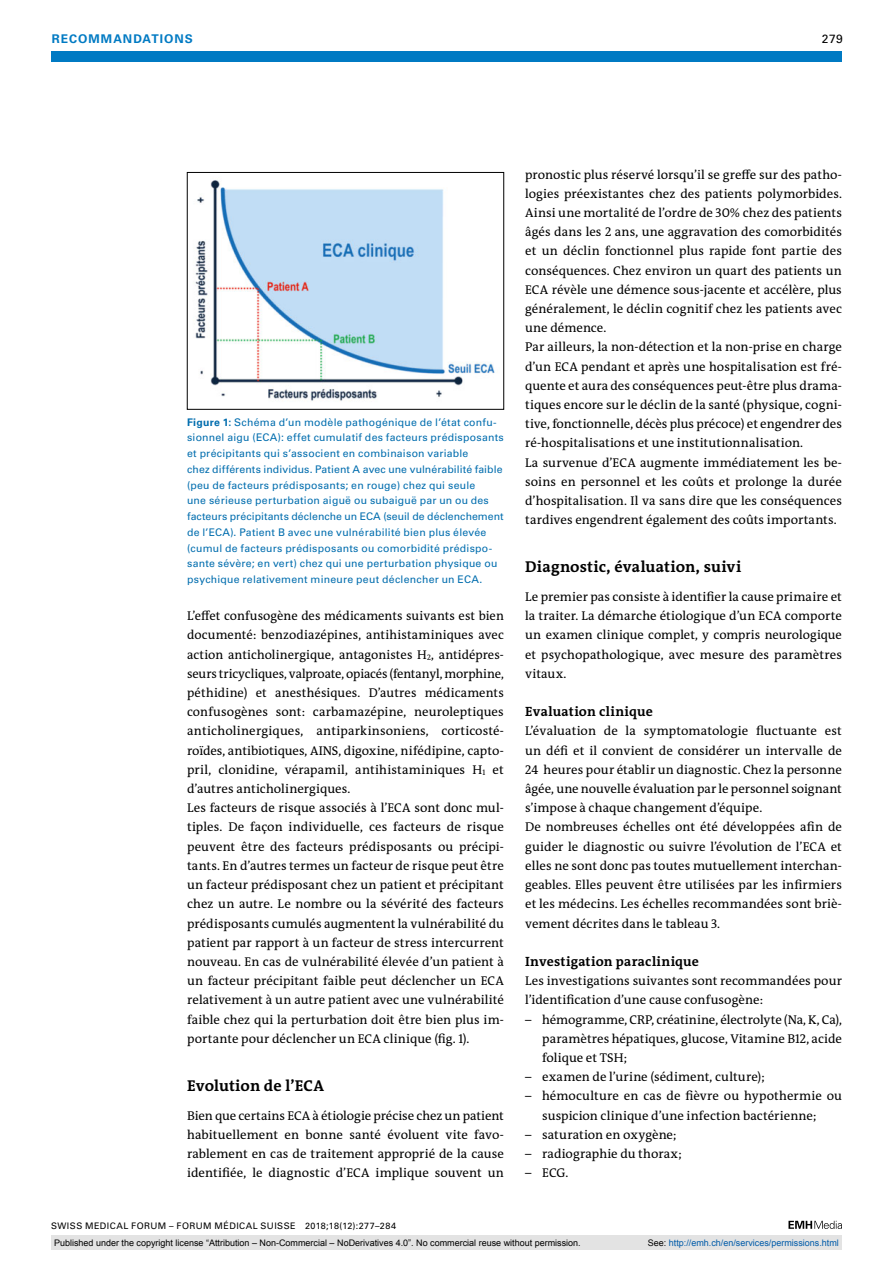
<style>
.page{position:relative;width:893px;height:1263px;background:#fff}
.page>*{position:absolute;margin:0;border:0;box-sizing:border-box;transform-origin:0 0}
.t1{font:700 15.75px "The Antiqua B W7";letter-spacing:.01em;color:#000}
.t2{font:700 13.5px "The Antiqua B W7";letter-spacing:.02em;color:#000}
.t3{font:12.75px/19.2px "The Antiqua B W5 Plain";letter-spacing:.005em;color:#000}
.t4{font:700 12px "Univers LT Std";letter-spacing:.085em;color:#007ac3}
.t5{font:12px "Univers LT Std";color:#000}
.t6{font:10.5px/15.8px "Univers LT Std";letter-spacing:.02em;color:#006dae}
.t7{font:9px "Arial";color:#000}
.t8{font:9px "Univers LT Std";letter-spacing:.05em;color:#000}
.t9{font:9px "Arial";color:#005ba9}
.s1{font-weight:700}
.s2{color:#000}
</style>
<div class="page">
<div style="left:51px;top:51px;width:791px;height:11px;background:#007ac3"></div>
<svg style="left:788px;top:1221px;width:54px;height:8px"></svg>
<img style="left:195px;top:180px;width:300px;height:221px">
<div style="left:187px;top:172px;width:317px;height:238px;border:1px solid #000"></div>
<div style="left:51px;top:1235px;width:791px;height:15px;background:#e3e3e3"></div>
<p class="t4" style="left:52px;top:31px;width:49px">RECOMMA</p>
<p class="t4" style="left:123px;top:31px;width:69px">NDATIONS</p>
<p class="t5" style="left:822px;top:31px;width:22px">279</p>
<p class="t6" style="left:187px;top:414px;width:318px"><span class="s1">FIGURE 1:</span> Schéma d’un modèle pathogénique de l’état confu&shy;sionnel aigu (ECA): effet cumulatif des facteurs prédisposants et précipitants qui s’associent en combinaison variable<br>chez différents individus. Patient A avec une vulnérabilité faible (peu de facteurs prédisposants; en rouge) chez qui seule<br>une sérieuse perturbation aiguë ou subaiguë par un ou des facteurs précipitants déclenche un ECA (seuil de déclenchement de l’ECA). Patient B avec une vulnérabilité bien plus élevée (cumul de facteurs prédisposants ou comorbidité prédispo&shy;sante sévère; en vert) chez qui une perturbation physique ou psychique relativement mineure peut déclencher un ECA.</p>
<p class="t3" style="left:187px;top:606px;width:318px">L’effet confusogène des médicaments suivants est bien documenté: benzodiazépines, antihistaminiques avec action anticholinergique, antagonistes H<sub>2</sub>, antidépres&shy;seurs tricycliques, valproate, opiacés (fentanyl, morphine, péthidine) et anesthésiques. D’autres médicaments confusogènes sont: carbamazépine, neuroleptiques anticholinergiques, antiparkinsoniens, corticosté&shy;roïdes, antibiotiques, AINS, digoxine, nifédipine, capto&shy;pril, clonidine, vérapamil, antihistaminiques H<sub>1</sub> et d’autres anticholinergiques.<br>Les facteurs de risque associés à l’ECA sont donc mul&shy;tiples. De façon individuelle, ces facteurs de risque peuvent être des facteurs prédisposants ou précipi&shy;tants. En d’autres termes un facteur de risque peut être un facteur prédisposant chez un patient et précipitant chez un autre. Le nombre ou la sévérité des facteurs prédisposants cumulés augmentent la vulnérabilité du patient par rapport à un facteur de stress intercurrent nouveau. En cas de vulnérabilité élevée d’un patient à un facteur précipitant faible peut déclencher un ECA relativement à un autre patient avec une vulnérabilité faible chez qui la perturbation doit être bien plus im&shy;portante pour déclencher un ECA clinique (fig. 1).</p>
<p class="t1" style="left:187px;top:1075px;width:138px">Evolution de l’ECA</p>
<p class="t3" style="left:187px;top:1106px;width:318px;text-align:justify">Bien que certains ECA à étiologie précise chez un patient habituellement en bonne santé évoluent vite favo&shy;rablement en cas de traitement approprié de la cause identifiée, le diagnostic d’ECA implique souvent un</p>
<p class="t8" style="left:51px;top:1220px;width:346px">SWISS MEDICAL FORUM – FORUM MÉDICAL SUISSE 2018;18(12):277–284</p>
<p class="t3" style="left:525px;top:165px;width:318px">pronostic plus réservé lorsqu’il se greffe sur des patho&shy;logies préexistantes chez des patients polymorbides.<br>Ainsi une mortalité de l’ordre de 30% chez des patients âgés dans les 2 ans, une aggravation des comorbidités et un déclin fonctionnel plus rapide font partie des conséquences. Chez environ un quart des patients un ECA révèle une démence sous-jacente et accélère, plus généralement, le déclin cognitif chez les patients avec une démence.<br>Par ailleurs, la non-détection et la non-prise en charge d’un ECA pendant et après une hospitalisation est fré&shy;quente et aura des conséquences peut-être plus drama&shy;tiques encore sur le déclin de la santé (physique, cogni&shy;tive, fonctionnelle, décès plus précoce) et engendrer des ré-hospitalisations et une institutionnalisation.<br>La survenue d’ECA augmente immédiatement les be&shy;soins en personnel et les coûts et prolonge la durée d’hospitalisation. Il va sans dire que les conséquences tardives engendrent également des coûts importants.</p>
<p class="t1" style="left:525px;top:557px;width:218px">Diagnostic, évaluation, suivi</p>
<p class="t3" style="left:525px;top:587px;width:318px;text-align:justify">Le premier pas consiste à identifier la cause primaire et la traiter. La démarche étiologique d’un ECA comporte un examen clinique complet, y compris neurologique et psychopathologique, avec mesure des paramètres vitaux.</p>
<p class="t2" style="left:525px;top:703px;width:129px">Evaluation clinique</p>
<p class="t3" style="left:525px;top:722px;width:318px">L’évaluation de la symptomatologie fluctuante est un défi et il convient de considérer un intervalle de 24 heures pour établir un diagnostic. Chez la personne âgée, une nouvelle évaluation par le personnel soignant s’impose à chaque changement d’équipe.<br>De nombreuses échelles ont été développées afin de guider le diagnostic ou suivre l’évolution de l’ECA et elles ne sont donc pas toutes mutuellement interchan&shy;geables. Elles peuvent être utilisées par les infirmiers et les médecins. Les échelles recommandées sont briè&shy;vement décrites dans le tableau 3.</p>
<p class="t2" style="left:525px;top:953px;width:175px">Investigation paraclinique</p>
<p class="t3" style="left:525px;top:971px;width:318px">Les investigations suivantes sont recommandées pour l’identification d’une cause confusogène:</p>
<p class="t3" style="left:542px;top:1010px;width:301px;text-align:justify;text-indent:-17px">– hémogramme, CRP, créatinine, électrolyte (Na, K, Ca), paramètres hépatiques, glucose, Vitamine B12, acide folique et TSH;</p>
<p class="t3" style="left:525px;top:1067px;width:241px">– examen de l’urine (sédiment, culture);</p>
<p class="t3" style="left:542px;top:1086px;width:301px;text-indent:-17px">– hémoculture en cas de fièvre ou hypothermie ou suspicion clinique d’une infection bactérienne;</p>
<p class="t3" style="left:525px;top:1125px;width:153px">– saturation en oxygène;</p>
<p class="t3" style="left:525px;top:1144px;width:158px">– radiographie du thorax;</p>
<p class="t3" style="left:525px;top:1163px;width:45px">– ECG.</p>
<p class="t7" style="left:54px;top:1237px;width:528px">Published under the copyright license “Attribution – Non-Commercial – NoDerivatives 4.0”. No commercial reuse without permission.</p>
<p class="t9" style="left:648px;top:1237px;width:193px"><span class="s2">See:</span> http://emh.ch/en/services/permissions.html</p>
</div>
